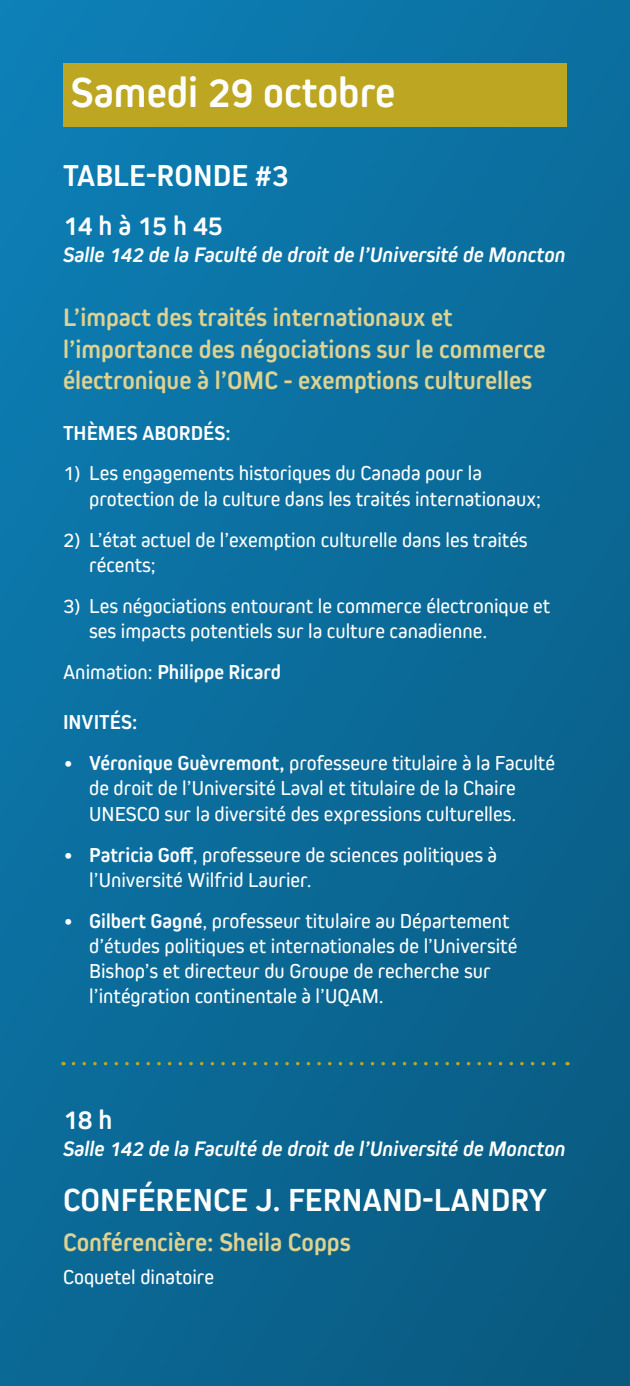
<style>
.page{position:relative;width:630px;height:1386px;background:#fff}
.page>*{position:absolute;margin:0;border:0;box-sizing:border-box;transform-origin:0 0}
.t1{font:700 43.75px "Kiro";color:#fff}
.t2{font:700 33.25px "Kiro";color:#fff}
.t3{font:700 31.5px "Kiro";color:#fff}
.t4{font:700 28px "Kiro";color:#fff}
.t5{font:700 26.25px/31.5px "Kiro";color:#ded290}
.t6{font:italic 700 21.88px "Kiro";color:#fff}
.t7{font:21px/25.2px "Kiro";color:#fff}
.t8{font:700 21px "Kiro";color:#fff}
.s1{font-weight:400}
.s2{font-weight:700}
</style>
<div class="page">
<div style="left:0;top:0;width:630px;height:1386px;background:linear-gradient(to bottom,#0c78ac,#0a6089)"></div>
<div style="left:63px;top:63px;width:504px;height:64px;background:#bda621"></div>
<svg style="left:74px;top:1062px;width:494px;height:3px"></svg>
<h1 class="t1" style="left:71px;top:67px;width:326px">Samedi 29 octobre</h1>
<h3 class="t3" style="left:63px;top:157px;width:227px">TABLE-RONDE #3</h3>
<h3 class="t4" style="left:63px;top:210px;width:161px">14 h à 15 h 45</h3>
<p class="t6" style="left:63px;top:242px;width:504px">Salle 142 de la Faculté de droit de l’Université de Moncton</p>
<p class="t5" style="left:63px;top:301px;width:484px">L’impact des traités internationaux et l’importance des négociations sur le commerce électronique à l’OMC - exemptions culturelles</p>
<p class="t8" style="left:63px;top:420px;width:169px">THÈMES ABORDÉS:</p>
<p class="t7" style="left:89px;top:460px;width:453px;text-indent:-26px">1) Les engagements historiques du Canada pour la protection de la culture dans les traités internationaux;</p>
<p class="t7" style="left:89px;top:527px;width:440px;text-indent:-26px">2) L’état actuel de l’exemption culturelle dans les traités récents;</p>
<p class="t7" style="left:89px;top:593px;width:463px;text-indent:-26px">3) Les négociations entourant le commerce électronique et ses impacts potentiels sur la culture canadienne.</p>
<p class="t8" style="left:63px;top:660px;width:220px"><span class="s1">Animation:</span> Philippe Ricard</p>
<p class="t8" style="left:63px;top:710px;width:76px">INVITÉS:</p>
<p class="t7" style="left:89px;top:750px;width:467px;text-indent:-26px"><span class="s2">• Véronique Guèvremont,</span> professeure titulaire à la Faculté de droit de l’Université Laval et titulaire de la Chaire<br>UNESCO sur la diversité des expressions culturelles.</p>
<p class="t7" style="left:89px;top:842px;width:409px;text-indent:-26px"><span class="s2">• Patricia Goff</span>, professeure de sciences politiques à l’Université Wilfrid Laurier.</p>
<p class="t7" style="left:89px;top:908px;width:430px;text-indent:-26px"><span class="s2">• Gilbert Gagné</span>, professeur titulaire au Département d’études politiques et internationales de l’Université Bishop’s et directeur du Groupe de recherche sur l’intégration continentale à l’UQAM.</p>
<h3 class="t4" style="left:63px;top:1104px;width:51px">18 h</h3>
<p class="t6" style="left:63px;top:1136px;width:504px">Salle 142 de la Faculté de droit de l’Université de Moncton</p>
<h2 class="t2" style="left:63px;top:1181px;width:485px">CONFÉRENCE J. FERNAND-LANDRY</h2>
<p class="t5" style="left:63px;top:1226px;width:289px">Conférencière: Sheila Copps</p>
<p class="t7" style="left:63px;top:1264px;width:153px">Coquetel dinatoire</p>
</div>
